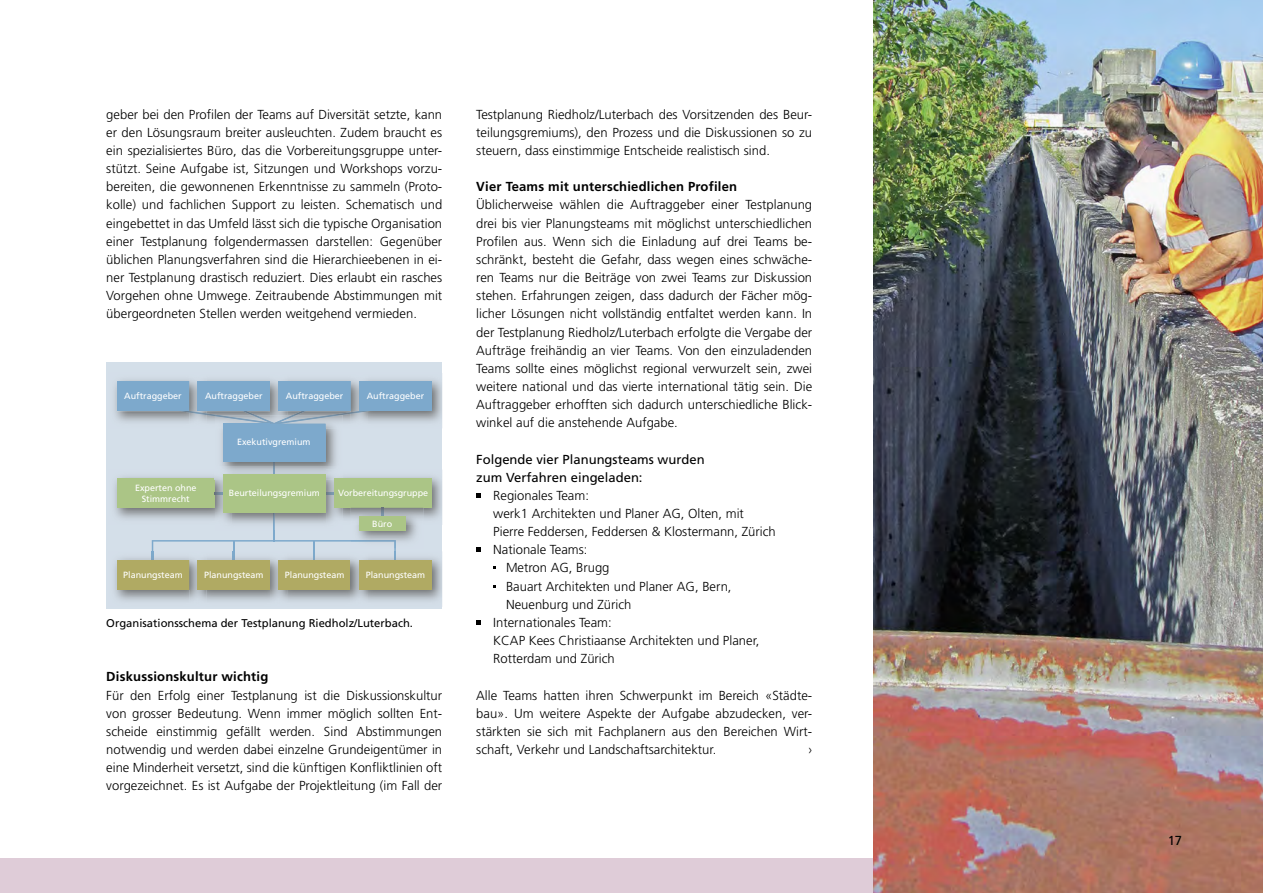
<style>
.page{position:relative;width:1263px;height:893px;background:#fff}
.page>*{position:absolute;margin:0;border:0;box-sizing:border-box;transform-origin:0 0}
.t1{font:300 13.05px/18.1px "Frutiger";color:#000;text-align:justify}
.t2{font:700 13.05px "Frutiger";letter-spacing:.015em;color:#000}
.t3{font:13.05px/18.1px "Frutiger";color:#000}
.t4{font:11.25px "Frutiger";color:#000}
.t5{font:9px/10.8px "Frutiger";color:#fff;text-align:center}
</style>
<div class="page">
<div style="left:0;top:859px;width:874px;height:34px;background:#dfccd8"></div>
<div style="left:106px;top:362px;width:336px;height:247px;background:#d4dfe9"></div>
<hr style="left:273px;top:449px;width:2px;height:92px;background:#7da9cc">
<div style="left:117px;top:381px;width:72px;height:30px;background:#7da9cc"></div>
<div style="left:117px;top:478px;width:98px;height:30px;background:#abc586"></div>
<img style="left:189px;top:378px;width:17px;height:28px">
<div style="left:198px;top:381px;width:72px;height:30px;background:#7da9cc"></div>
<img style="left:221px;top:428px;width:115px;height:38px">
<div style="left:223px;top:424px;width:103px;height:38px;background:#7da9cc"></div>
<img style="left:215px;top:479px;width:111px;height:46px">
<img style="left:273px;top:513px;width:2px;height:17px">
<svg style="left:273px;top:462px;width:2px;height:12px"></svg>
<div style="left:223px;top:474px;width:103px;height:39px;background:#abc586"></div>
<img style="left:270px;top:378px;width:17px;height:28px">
<img style="left:325px;top:424px;width:15px;height:4px">
<svg style="left:152px;top:406px;width:199px;height:18px"></svg>
<div style="left:279px;top:381px;width:72px;height:30px;background:#7da9cc"></div>
<img style="left:368px;top:379px;width:74px;height:43px">
<img style="left:351px;top:378px;width:17px;height:46px">
<img style="left:351px;top:410px;width:17px;height:4px">
<div style="left:359px;top:381px;width:73px;height:30px;background:#7da9cc"></div>
<div style="left:117px;top:560px;width:72px;height:30px;background:#b0aa63"></div>
<img style="left:206px;top:590px;width:64px;height:11px">
<img style="left:189px;top:566px;width:17px;height:37px">
<div style="left:198px;top:560px;width:72px;height:30px;background:#b0aa63"></div>
<img style="left:270px;top:566px;width:17px;height:37px">
<div style="left:279px;top:560px;width:72px;height:30px;background:#b0aa63"></div>
<img style="left:368px;top:558px;width:74px;height:43px">
<svg style="left:152px;top:540px;width:244px;height:26px"></svg>
<img style="left:351px;top:551px;width:17px;height:52px">
<div style="left:359px;top:560px;width:73px;height:30px;background:#b0aa63"></div>
<img style="left:326px;top:476px;width:116px;height:47px">
<img style="left:326px;top:469px;width:17px;height:10px">
<div style="left:335px;top:478px;width:97px;height:30px;background:#abc586"></div>
<img style="left:351px;top:509px;width:72px;height:32px">
<img style="left:351px;top:540px;width:45px;height:8px">
<img style="left:351px;top:508px;width:72px;height:1px">
<div style="left:359px;top:516px;width:47px;height:15px;background:#abc586"></div>
<img style="left:874px;top:0;width:389px;height:893px">
<svg style="left:476px;top:493px;width:4px;height:5px"></svg>
<svg style="left:476px;top:548px;width:4px;height:4px"></svg>
<svg style="left:476px;top:620px;width:4px;height:5px"></svg>
<p class="t1" style="left:106px;top:105px;width:337px">geber bei den Profilen der Teams auf Diversität setzte, kann er den Lösungsraum breiter ausleuchten. Zudem braucht es ein spezialisiertes Büro, das die Vorbereitungsgruppe unter&shy;stützt. Seine Aufgabe ist, Sitzungen und Workshops vorzu&shy;bereiten, die gewonnenen Erkenntnisse zu sammeln (Proto&shy;kolle) und fachlichen Support zu leisten. Schematisch und eingebettet in das Umfeld lässt sich die typische Organisation einer Testplanung folgendermassen darstellen: Gegenüber üblichen Planungsverfahren sind die Hierarchieebenen in ei&shy;ner Testplanung drastisch reduziert. Dies erlaubt ein rasches Vorgehen ohne Umwege. Zeitraubende Abstimmungen mit übergeordneten Stellen werden weitgehend vermieden.</p>
<p class="t1" style="left:476px;top:105px;width:337px">Testplanung Riedholz/Luterbach des Vorsitzenden des Beur&shy;teilungsgremiums), den Prozess und die Diskussionen so zu steuern, dass einstimmige Entscheide realistisch sind.</p>
<p class="t2" style="left:476px;top:179px;width:262px">Vier Teams mit unterschiedlichen Profilen</p>
<p class="t1" style="left:476px;top:196px;width:337px">Üblicherweise wählen die Auftraggeber einer Testplanung drei bis vier Planungsteams mit möglichst unterschiedlichen Profilen aus. Wenn sich die Einladung auf drei Teams be&shy;schränkt, besteht die Gefahr, dass wegen eines schwäche&shy;ren Teams nur die Beiträge von zwei Teams zur Diskussion stehen. Erfahrungen zeigen, dass dadurch der Fächer mög&shy;licher Lösungen nicht vollständig entfaltet werden kann. In der Testplanung Riedholz/Luterbach erfolgte die Vergabe der Aufträge freihändig an vier Teams. Von den einzuladenden Teams sollte eines möglichst regional verwurzelt sein, zwei weitere national und das vierte international tätig sein. Die Auftraggeber erhofften sich dadurch unterschiedliche Blick&shy;winkel auf die anstehende Aufgabe.</p>
<p class="t3" style="left:476px;top:450px;width:230px">Folgende vier Planungsteams wurden zum Verfahren eingeladen:</p>
<p class="t1" style="left:493px;top:486px;width:97px">Regionales Team:</p>
<p class="t1" style="left:493px;top:504px;width:252px">werk1 Architekten und Planer AG, Olten, mit</p>
<p class="t1" style="left:493px;top:522px;width:284px">Pierre Feddersen, Feddersen &amp; Klostermann, Zürich</p>
<p class="t1" style="left:493px;top:541px;width:96px">Nationale Teams:</p>
<p class="t1" style="left:506px;top:559px;width:105px">Metron AG, Brugg</p>
<p class="t1" style="left:506px;top:577px;width:227px">Bauart Architekten und Planer AG, Bern,</p>
<p class="t1" style="left:506px;top:595px;width:127px">Neuenburg und Zürich</p>
<p class="t1" style="left:493px;top:613px;width:120px">Internationales Team:</p>
<p class="t1" style="left:493px;top:631px;width:268px">KCAP Kees Christiaanse Architekten und Planer,</p>
<p class="t1" style="left:493px;top:650px;width:123px">Rotterdam und Zürich</p>
<p class="t1" style="left:476px;top:686px;width:337px">Alle Teams hatten ihren Schwerpunkt im Bereich «Städte&shy;bau». Um weitere Aspekte der Aufgabe abzudecken, ver&shy;stärkten sie sich mit Fachplanern aus den Bereichen Wirt&shy;schaft, Verkehr und Landschaftsarchitektur.</p>
<p class="t5" style="left:124px;top:391px;width:59px">Auftraggeber</p>
<p class="t5" style="left:205px;top:391px;width:59px">Auftraggeber</p>
<p class="t5" style="left:286px;top:391px;width:59px">Auftraggeber</p>
<p class="t5" style="left:237px;top:437px;width:75px">Exekutivgremium</p>
<p class="t5" style="left:367px;top:391px;width:59px">Auftraggeber</p>
<p class="t5" style="left:135px;top:483px;width:63px">Experten ohne<br>Stimmrecht</p>
<p class="t5" style="left:338px;top:487px;width:92px">Vorbereitungsgruppe</p>
<p class="t5" style="left:372px;top:518px;width:21px">Büro</p>
<p class="t5" style="left:229px;top:487px;width:93px">Beurteilungsgremium</p>
<p class="t5" style="left:123px;top:569px;width:61px">Planungsteam</p>
<p class="t5" style="left:204px;top:569px;width:61px">Planungsteam</p>
<p class="t5" style="left:285px;top:569px;width:61px">Planungsteam</p>
<p class="t5" style="left:366px;top:569px;width:61px">Planungsteam</p>
<p class="t4" style="left:106px;top:616px;width:308px">Organisationsschema der Testplanung Riedholz/Luterbach.</p>
<p class="t2" style="left:106px;top:669px;width:164px">Diskussionskultur wichtig</p>
<p class="t1" style="left:106px;top:686px;width:337px">Für den Erfolg einer Testplanung ist die Diskussionskultur von grosser Bedeutung. Wenn immer möglich sollten Ent&shy;scheide einstimmig gefällt werden. Sind Abstimmungen notwendig und werden dabei einzelne Grundeigentümer in eine Minderheit versetzt, sind die künftigen Konfliktlinien oft vorgezeichnet. Es ist Aufgabe der Projektleitung (im Fall der</p>
<p class="t1" style="left:808px;top:740px;width:5px">›</p>
<p class="t3" style="left:1168px;top:831px;width:16px">17</p>
</div>
